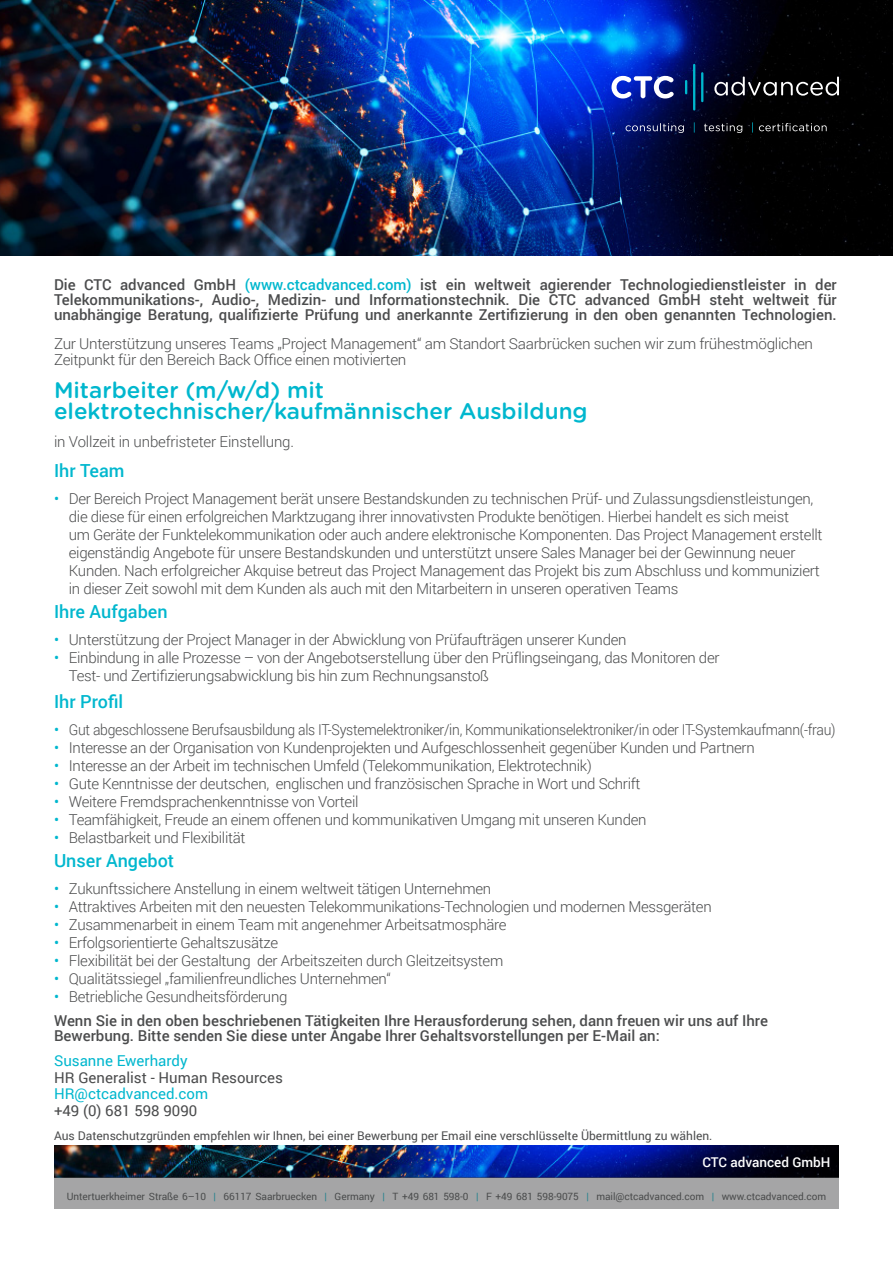
<style>
.page{position:relative;width:893px;height:1263px;background:#fff}
.page>*{position:absolute;margin:0;border:0;box-sizing:border-box;transform-origin:0 0}
.t1{font:500 22.5px/21px "Gotham Rounded";color:#00b7ce}
.t2{font:500 18px "Roboto";color:#00b7ce}
.t3{font:300 15px/18px "Roboto";letter-spacing:-.02em;color:#4b4c4d}
.t4{font:500 15px/15px "Roboto";color:#4b4c4d}
.t5{font:300 15px "Roboto";letter-spacing:-.02em;color:#4b4c4d;scale:.93 1}
.t6{font:15px "Roboto";color:#4b4c4d}
.t7{font:15px "Roboto";color:#00b7ce}
.Contact_Headline{font:500 13.5px "Roboto";color:#fff}
.t8{font:12px "Roboto";color:#4b4c4d}
.Contact{font:10.05px "Roboto";letter-spacing:-.005em;color:#4b4c4d}
.s1{color:#00b7ce}
.s2{font-weight:400;color:#00b7ce}
</style>
<div class="page">
<img style="left:54px;top:1146px;width:785px;height:31px">
<img style="left:0;top:0;width:893px;height:255px">
<hr style="left:693px;top:65px;width:2px;height:44px;background:#00b7ce">
<svg style="left:611px;top:76px;width:63px;height:22px"></svg>
<svg style="left:714px;top:76px;width:125px;height:20px;background:#3b3b40"></svg>
<svg style="left:685px;top:81px;width:2px;height:12px"></svg>
<hr style="left:701px;top:73px;width:2px;height:28px;background:#00b7ce">
<svg style="left:626px;top:123px;width:58px;height:10px"></svg>
<svg style="left:704px;top:123px;width:38px;height:10px"></svg>
<svg style="left:759px;top:123px;width:68px;height:8px"></svg>
<div style="left:54px;top:1177px;width:785px;height:32px;background:#a5a5a6"></div>
<p class="t4" style="left:54px;top:277px;width:784px">Die CTC advanced GmbH <span class="s1">(www.ctcadvanced.com)</span> ist ein weltweit agierender Technologiedienstleister in der</p>
<p class="t4" style="left:54px;top:292px;width:784px">Telekommunikations-, Audio-, Medizin- und Informationstechnik. Die CTC advanced GmbH steht weltweit für</p>
<p class="t4" style="left:54px;top:307px;width:784px">unabhängige Beratung, qualifizierte Prüfung und anerkannte Zertifizierung in den oben genannten Technologien.</p>
<p class="t3" style="left:54px;top:334px;width:761px;line-height:16.5px">Zur Unterstützung unseres Teams „Project Management“ am Standort Saarbrücken suchen wir zum frühestmöglichen<br>Zeitpunkt für den Bereich Back Office einen motivierten</p>
<p class="t1" style="left:54px;top:379px;width:535px">Mitarbeiter (m/w/d) mit elektrotechnischer/kaufmännischer Ausbildung</p>
<p class="t3" style="left:54px;top:432px;width:242px">in Vollzeit in unbefristeter Einstellung.</p>
<p class="t2" style="left:54px;top:458px;width:72px">Ihr Team</p>
<p class="t3" style="left:69px;top:489px;width:755px;text-indent:-15px"><span class="s2">•</span> Der Bereich Project Management berät unsere Bestandskunden zu technischen Prüf- und Zulassungsdienstleistungen, die diese für einen erfolgreichen Marktzugang ihrer innovativsten Produkte benötigen. Hierbei handelt es sich meist<br>um Geräte der Funktelekommunikation oder auch andere elektronische Komponenten. Das Project Management erstellt eigenständig Angebote für unsere Bestandskunden und unterstützt unsere Sales Manager bei der Gewinnung neuer Kunden. Nach erfolgreicher Akquise betreut das Project Management das Projekt bis zum Abschluss und kommuniziert in dieser Zeit sowohl mit dem Kunden als auch mit den Mitarbeitern in unseren operativen Teams</p>
<p class="t2" style="left:54px;top:599px;width:115px">Ihre Aufgaben</p>
<p class="t3" style="left:54px;top:630px;width:574px"><span class="s2">•</span> Unterstützung der Project Manager in der Abwicklung von Prüfaufträgen unserer Kunden</p>
<p class="t3" style="left:69px;top:648px;width:652px;text-indent:-15px"><span class="s2">•</span> Einbindung in alle Prozesse – von der Angebotserstellung über den Prüflingseingang, das Monitoren der<br>Test- und Zertifizierungsabwicklung bis hin zum Rechnungsanstoß</p>
<p class="t2" style="left:54px;top:689px;width:71px">Ihr Profil</p>
<p class="t5" style="left:54px;top:719px;width:842px"><span class="s2">•</span> Gut abgeschlossene Berufsausbildung als IT-Systemelektroniker/in, Kommunikationselektroniker/in oder IT-Systemkaufmann(-frau)</p>
<p class="t3" style="left:54px;top:738px;width:702px"><span class="s2">•</span> Interesse an der Organisation von Kundenprojekten und Aufgeschlossenheit gegenüber Kunden und Partnern</p>
<p class="t3" style="left:54px;top:756px;width:539px"><span class="s2">•</span> Interesse an der Arbeit im technischen Umfeld (Telekommunikation, Elektrotechnik)</p>
<p class="t3" style="left:54px;top:774px;width:588px"><span class="s2">•</span> Gute Kenntnisse der deutschen, englischen und französischen Sprache in Wort und Schrift</p>
<p class="t3" style="left:54px;top:792px;width:306px"><span class="s2">•</span> Weitere Fremdsprachenkenntnisse von Vorteil</p>
<p class="t3" style="left:54px;top:810px;width:594px"><span class="s2">•</span> Teamfähigkeit, Freude an einem offenen und kommunikativen Umgang mit unseren Kunden</p>
<p class="t3" style="left:54px;top:828px;width:193px"><span class="s2">•</span> Belastbarkeit und Flexibilität</p>
<p class="t2" style="left:54px;top:847px;width:122px">Unser Angebot</p>
<p class="t3" style="left:54px;top:879px;width:439px"><span class="s2">•</span> Zukunftssichere Anstellung in einem weltweit tätigen Unternehmen</p>
<p class="t3" style="left:54px;top:897px;width:659px"><span class="s2">•</span> Attraktives Arbeiten mit den neuesten Telekommunikations-Technologien und modernen Messgeräten</p>
<p class="t3" style="left:54px;top:915px;width:454px"><span class="s2">•</span> Zusammenarbeit in einem Team mit angenehmer Arbeitsatmosphäre</p>
<p class="t3" style="left:54px;top:933px;width:226px"><span class="s2">•</span> Erfolgsorientierte Gehaltszusätze</p>
<p class="t3" style="left:54px;top:951px;width:451px"><span class="s2">•</span> Flexibilität bei der Gestaltung der Arbeitszeiten durch Gleitzeitsystem</p>
<p class="t3" style="left:54px;top:969px;width:339px"><span class="s2">•</span> Qualitätssiegel „familienfreundliches Unternehmen“</p>
<p class="t3" style="left:54px;top:987px;width:235px"><span class="s2">•</span> Betriebliche Gesundheitsförderung</p>
<p class="t4" style="left:54px;top:1012px;width:716px">Wenn Sie in den oben beschriebenen Tätigkeiten Ihre Herausforderung sehen, dann freuen wir uns auf Ihre<br>Bewerbung. Bitte senden Sie diese unter Angabe Ihrer Gehaltsvorstellungen per E-Mail an:</p>
<p class="t7" style="left:54px;top:1050px;width:135px">Susanne Ewerhardy</p>
<p class="t6" style="left:54px;top:1067px;width:230px">HR Generalist - Human Resources</p>
<p class="t7" style="left:54px;top:1083px;width:156px">HR@ctcadvanced.com</p>
<p class="t6" style="left:54px;top:1100px;width:145px">+49 (0) 681 598 9090</p>
<p class="t8" style="left:54px;top:1127px;width:660px">Aus Datenschutzgründen empfehlen wir Ihnen, bei einer Bewerbung per Email eine verschlüsselte Übermittlung zu wählen.</p>
<p class="Contact_Headline" style="left:702px;top:1153px;width:129px">CTC advanced GmbH</p>
<p class="Contact" style="left:67px;top:1189px;width:761px">Untertuerkheimer Straße 6–10 <span class="s1">|</span> 66117 Saarbruecken <span class="s1">|</span> Germany <span class="s1">|</span> T +49 681 598-0 <span class="s1">|</span> F +49 681 598-9075 <span class="s1">|</span> mail@ctcadvanced.com <span class="s1">|</span> www.ctcadvanced.com</p>
</div>
